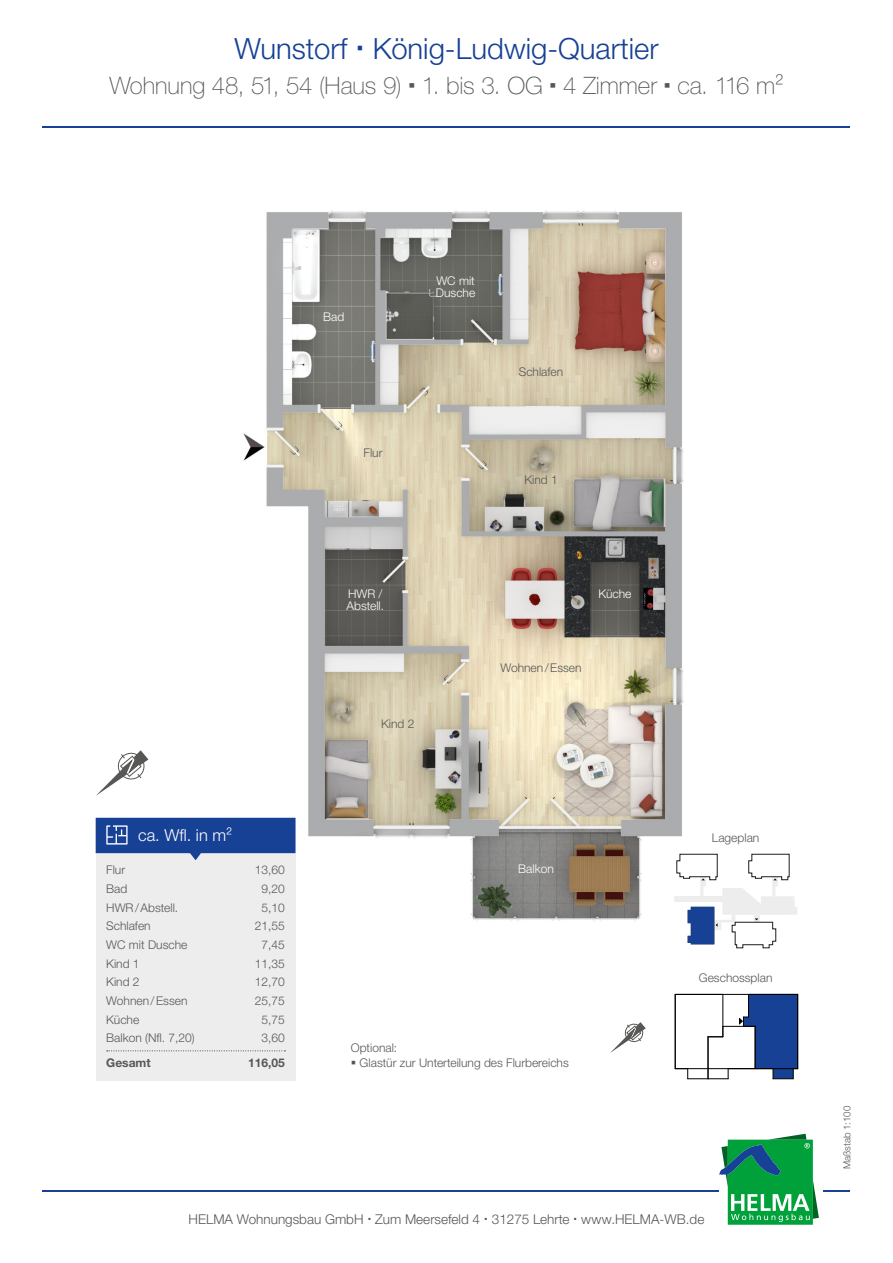
<style>
.page{position:relative;width:893px;height:1263px;background:#fff}
.page>*{position:absolute;margin:0;border:0;box-sizing:border-box;transform-origin:0 0}
.t1{font:300 39px "Helvetica Neue LTW1 G";letter-spacing:-.01em;color:#575756}
.t2{font:300 29.25px "Helvetica Neue LTW1 G";color:#164194}
.t3{font:100 24px "Helvetica Neue LTW1 G";letter-spacing:-.005em;color:#575756}
.t4{font:300 16.5px "Helvetica Neue LTW1 G";color:#fff}
.t5{font:300 13.5px "Helvetica Neue LTW1 G";color:#575756}
.t6{font:300 12px "Helvetica Neue LTW1 G";color:#575756}
.t7{font:300 12px/12px "Helvetica Neue LTW1 G";color:#fff}
.t8{font:700 12px "Helvetica Neue LTW1 G";color:#575756}
.t9{font:300 9.75px "Helvetica Neue LTW1 G";color:#575756}
.s1{font-size:24px}
</style>
<div class="page">
<hr style="left:43px;top:1191px;width:807px;height:1px;background:#164194">
<hr style="left:43px;top:126px;width:807px;height:2px;background:#164194">
<div style="left:719px;top:1134px;width:104px;height:91px;background:#fff"></div>
<svg style="left:719px;top:1134px;width:100px;height:91px"></svg>
<img style="left:95px;top:210px;width:695px;height:739px">
<svg style="left:675px;top:995px;width:123px;height:84px"></svg>
<hr style="left:675px;top:1068px;width:123px;height:1px;background:#000">
<hr style="left:797px;top:994px;width:1px;height:75px;background:#000">
<hr style="left:675px;top:994px;width:123px;height:1px;background:#000">
<hr style="left:675px;top:994px;width:1px;height:75px;background:#000">
<svg style="left:610px;top:1022px;width:36px;height:31px"></svg>
<svg style="left:674px;top:854px;width:123px;height:94px"></svg>
<div style="left:96px;top:853px;width:200px;height:227px;background:#ededed"></div>
<svg style="left:107px;top:1050px;width:178px;height:1px"></svg>
<svg style="left:96px;top:818px;width:200px;height:42px;background:#3c5fa3"></svg>
<svg style="left:96px;top:750px;width:52px;height:46px"></svg>
<h2 class="t2" style="left:234px;top:30px;width:426px">Wunstorf König-Ludwig-Quartier</h2>
<h3 class="t3" style="left:109px;top:71px;width:676px">Wohnung 48, 51, 54 (Haus 9) 1. bis 3. OG 4 Zimmer ca. 116 m²</h3>
<h1 class="t1" style="left:94px;top:62px;width:428px">Wohnung 48, 51, 54 <span class="s1">(Haus 9)</span></h1>
<p class="t7" style="left:323px;top:311px;width:23px">Bad</p>
<p class="t6" style="left:364px;top:446px;width:20px">Flur</p>
<p class="t7" style="left:436px;top:275px;width:41px">WC mit<br>Dusche</p>
<p class="t6" style="left:519px;top:365px;width:46px">Schlafen</p>
<p class="t6" style="left:524px;top:472px;width:35px">Kind 1</p>
<h3 class="t4" style="left:138px;top:825px;width:96px">ca. Wfl. in m²</h3>
<p class="t6" style="left:106px;top:863px;width:20px">Flur</p>
<p class="t6" style="left:255px;top:863px;width:32px">13,60</p>
<p class="t6" style="left:106px;top:881px;width:23px">Bad</p>
<p class="t6" style="left:262px;top:881px;width:25px">9,20</p>
<p class="t6" style="left:106px;top:900px;width:73px">HWR / Abstell.</p>
<p class="t6" style="left:262px;top:900px;width:25px">5,10</p>
<p class="t6" style="left:106px;top:919px;width:46px">Schlafen</p>
<p class="t6" style="left:255px;top:919px;width:32px">21,55</p>
<p class="t6" style="left:106px;top:937px;width:83px">WC mit Dusche</p>
<p class="t6" style="left:262px;top:937px;width:25px">7,45</p>
<p class="t6" style="left:106px;top:956px;width:35px">Kind 1</p>
<p class="t6" style="left:255px;top:956px;width:32px">11,35</p>
<p class="t6" style="left:106px;top:975px;width:35px">Kind 2</p>
<p class="t6" style="left:255px;top:975px;width:32px">12,70</p>
<p class="t6" style="left:106px;top:993px;width:83px">Wohnen / Essen</p>
<p class="t6" style="left:255px;top:993px;width:32px">25,75</p>
<p class="t6" style="left:106px;top:1012px;width:34px">Küche</p>
<p class="t6" style="left:262px;top:1012px;width:25px">5,75</p>
<p class="t6" style="left:106px;top:1031px;width:90px">Balkon (Nfl. 7,20)</p>
<p class="t6" style="left:262px;top:1031px;width:25px">3,60</p>
<p class="t8" style="left:106px;top:1056px;width:46px">Gesamt</p>
<p class="t8" style="left:248px;top:1056px;width:38px">116,05</p>
<p class="t7" style="left:347px;top:587px;width:39px">HWR /<br>Abstell.</p>
<p class="t6" style="left:381px;top:717px;width:35px">Kind 2</p>
<p class="t7" style="left:598px;top:588px;width:34px">Küche</p>
<p class="t6" style="left:500px;top:660px;width:83px">Wohnen / Essen</p>
<p class="t7" style="left:518px;top:863px;width:37px">Balkon</p>
<p class="t6" style="left:351px;top:1041px;width:48px">Optional:</p>
<p class="t6" style="left:351px;top:1056px;width:219px">▪ Glastür zur Unterteilung des Flurbereichs</p>
<p class="t6" style="left:712px;top:830px;width:49px">Lageplan</p>
<p class="t6" style="left:699px;top:971px;width:75px">Geschossplan</p>
<p class="t5" style="left:189px;top:1210px;width:517px">HELMA Wohnungsbau GmbH Zum Meersefeld 4 31275 Lehrte www.HELMA-WB.de</p>
<p class="t9" style="left:841px;top:1169px;width:65px;rotate:-90deg">Maßstab 1:100</p>
</div>
